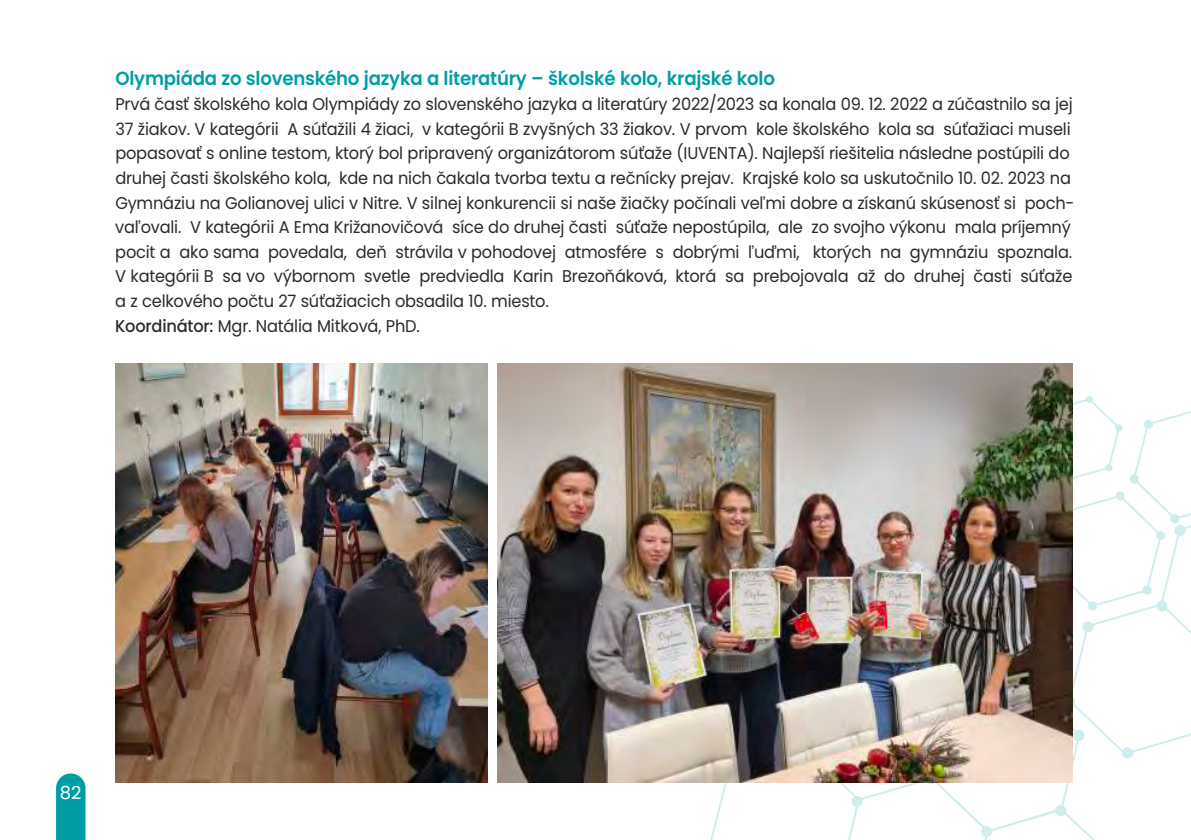
<style>
.page{position:relative;width:1191px;height:840px;background:#fff}
.page>*{position:absolute;margin:0;border:0;box-sizing:border-box;transform-origin:0 0}
.t1{font:600 19px "Poppins";letter-spacing:-.01em;color:#009ea4;scale:.95 1}
.t2{font:18px "Poppins";color:#fff}
.t3{font:17px/24.6px "Poppins";letter-spacing:-.015em;color:#2b2b2a;scale:.95 1}
.s1{font-weight:500}
</style>
<div class="page">
<svg style="left:709px;top:395px;width:482px;height:444px"></svg>
<svg style="left:56px;top:773px;width:29px;height:66px;background:#0ea3a8"></svg>
<img style="left:116px;top:363px;width:371px;height:419px">
<img style="left:498px;top:363px;width:574px;height:419px">
<p class="t1" style="left:115px;top:65px;width:695px">Olympiáda zo slovenského jazyka a literatúry – školské kolo, krajské kolo</p>
<p class="t3" style="left:115px;top:92px;width:1011px">Prvá časť školského kola Olympiády zo slovenského jazyka a literatúry 2022/2023 sa konala 09. 12. 2022 a zúčastnilo sa jej 37 žiakov. V kategórii A súťažili 4 žiaci, v kategórii B zvyšných 33 žiakov. V prvom kole školského kola sa súťažiaci museli popasovať s online testom, ktorý bol pripravený organizátorom súťaže (IUVENTA). Najlepší riešitelia následne postúpili do druhej časti školského kola, kde na nich čakala tvorba textu a rečnícky prejav. Krajské kolo sa uskutočnilo 10. 02. 2023 na Gymnáziu na Golianovej ulici v Nitre. V silnej konkurencii si naše žiačky počínali veľmi dobre a získanú skúsenosť si poch&shy;vaľovali. V kategórii A Ema Križanovičová síce do druhej časti súťaže nepostúpila, ale zo svojho výkonu mala príjemný pocit a ako sama povedala, deň strávila v pohodovej atmosfére s dobrými ľuďmi, ktorých na gymnáziu spoznala.<br>V kategórii B sa vo výbornom svetle predviedla Karin Brezoňáková, ktorá sa prebojovala až do druhej časti súťaže a z celkového počtu 27 súťažiacich obsadila 10. miesto.<br><span class="s1">Koordinátor:</span> Mgr. Natália Mitková, PhD.</p>
<p class="t2" style="left:60px;top:779px;width:23px">82</p>
</div>
